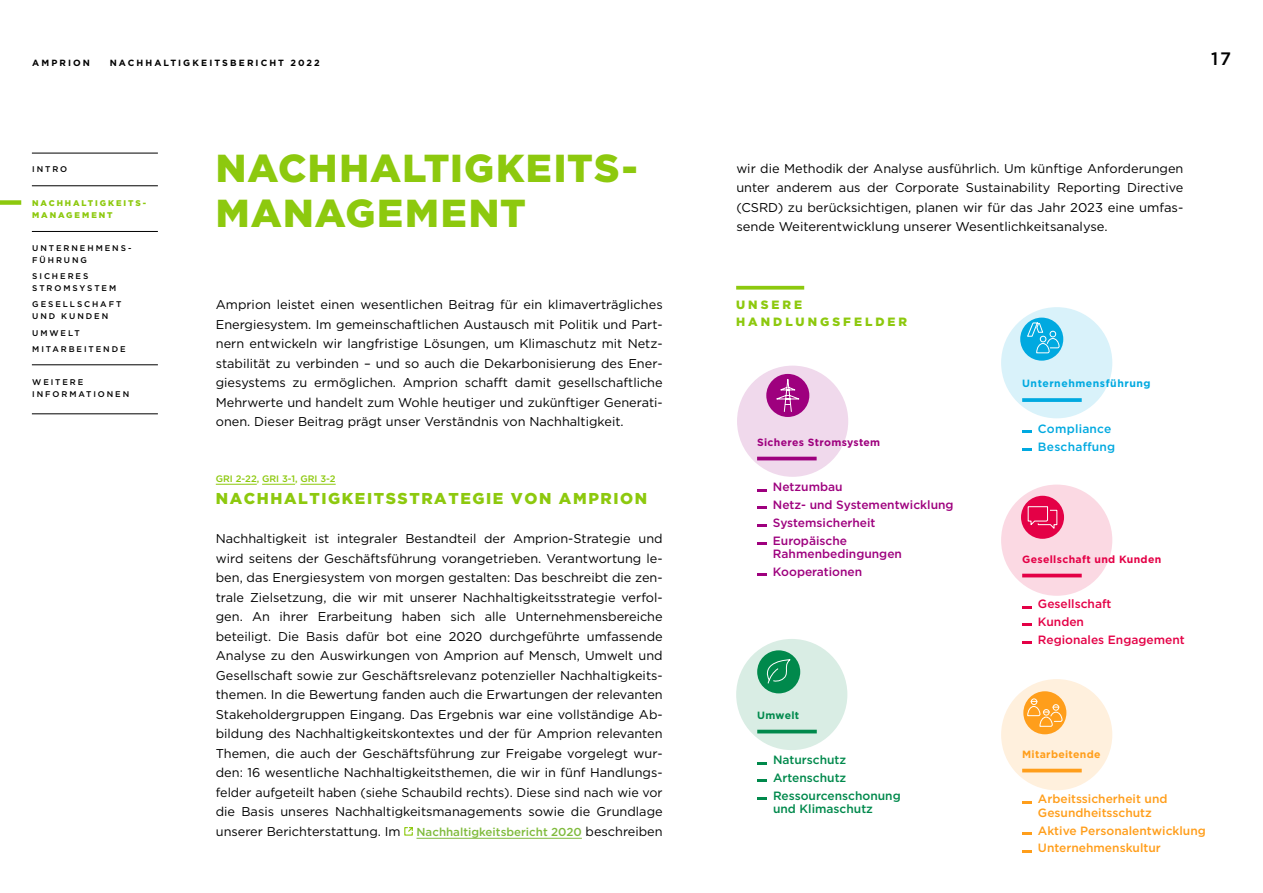
<style>
.page{position:relative;width:1263px;height:893px;background:#fff}
.page>*{position:absolute;margin:0;border:0;box-sizing:border-box;transform-origin:0 0}
.t1{font:900 39px/45px "Gotham";letter-spacing:.03em;color:#8dc90e}
.t2{font:500 18px "Gotham";color:#000}
.t3{font:900 15.75px "Gotham";letter-spacing:.1em;color:#8dc90e}
.t4{font:12.75px/19.5px "Gotham";color:#000;text-align:justify}
.t5{font:500 12px/17.7px "Gotham";color:#9e007e}
.t6{font:500 12px/13.5px "Gotham";color:#ff9e1b}
.t7{font:500 12px/17.7px "Gotham";color:#00894c}
.t8{font:500 12px/17.7px "Gotham";color:#e40046}
.t9{font:900 12px/16.5px "Gotham";letter-spacing:.25em;color:#8dc90e}
.t10{font:500 12px/17.7px "Gotham";letter-spacing:.02em;color:#00a9e0}
.t11{font:700 10.5px "Gotham";letter-spacing:.03em;color:#e40046}
.t12{font:700 10.5px "Gotham";letter-spacing:.05em;color:#00a9e0}
.t13{font:700 10.5px "Gotham";letter-spacing:.03em;color:#9e007e}
.t14{font:700 10.5px "Gotham";letter-spacing:.03em;color:#ff9e1b}
.t15{font:700 10.5px "Gotham";letter-spacing:.03em;color:#00894c}
.t16{font:500 9.3px "Gotham";color:#8dc90e}
.t17{font:700 9px "Gotham";letter-spacing:.23em;color:#000}
.t18{font:500 8.25px/12px "Gotham";letter-spacing:.235em;color:#000}
.t19{font:900 8.25px/12px "Gotham";letter-spacing:.23em;color:#8dc90e}
.s1{font-weight:500;font-size:11.55px;color:#80bb3d}
</style>
<div class="page">
<hr style="left:216px;top:484px;width:41px;height:1px;background:#8dc90e">
<hr style="left:262px;top:484px;width:33px;height:1px;background:#8dc90e">
<hr style="left:300px;top:484px;width:36px;height:1px;background:#8dc90e">
<hr style="left:416px;top:838px;width:166px;height:1px;background:#80bb3d">
<svg style="left:404px;top:827px;width:9px;height:9px"></svg>
<svg style="left:736px;top:286px;width:68px;height:4px"></svg>
<div style="left:1001px;top:307px;width:111px;height:111px;background:#d9f2fa;border-radius:50%"></div>
<div style="left:1001px;top:485px;width:111px;height:111px;background:#fbd9e3;border-radius:50%"></div>
<div style="left:737px;top:366px;width:111px;height:111px;background:#f0d9ec;border-radius:50%"></div>
<div style="left:736px;top:639px;width:111px;height:111px;background:#d9ede4;border-radius:50%"></div>
<div style="left:1001px;top:679px;width:111px;height:111px;background:#fff0dd;border-radius:50%"></div>
<svg style="left:1022px;top:398px;width:60px;height:4px"></svg>
<svg style="left:1022px;top:430px;width:10px;height:3px"></svg>
<svg style="left:1022px;top:448px;width:10px;height:3px"></svg>
<hr style="left:1022px;top:574px;width:60px;height:3px;background:#e40046">
<svg style="left:1022px;top:606px;width:10px;height:2px"></svg>
<svg style="left:1022px;top:624px;width:10px;height:2px"></svg>
<svg style="left:1022px;top:641px;width:10px;height:3px"></svg>
<hr style="left:757px;top:457px;width:60px;height:3px;background:#9e007e">
<svg style="left:757px;top:489px;width:10px;height:2px"></svg>
<svg style="left:757px;top:507px;width:10px;height:2px"></svg>
<svg style="left:757px;top:524px;width:10px;height:3px"></svg>
<svg style="left:757px;top:542px;width:10px;height:3px"></svg>
<svg style="left:757px;top:573px;width:10px;height:3px"></svg>
<hr style="left:757px;top:730px;width:60px;height:3px;background:#00894c">
<svg style="left:757px;top:762px;width:10px;height:2px"></svg>
<svg style="left:757px;top:780px;width:10px;height:2px"></svg>
<svg style="left:757px;top:797px;width:10px;height:3px"></svg>
<hr style="left:1022px;top:769px;width:60px;height:3px;background:#ff9e1b">
<svg style="left:1022px;top:801px;width:10px;height:2px"></svg>
<svg style="left:1022px;top:832px;width:10px;height:3px"></svg>
<svg style="left:1022px;top:850px;width:10px;height:2px"></svg>
<div style="left:1020px;top:318px;width:43px;height:43px;background:#00a9e0;border-radius:50%"></div>
<svg style="left:1026px;top:322px;width:34px;height:32px"></svg>
<div style="left:766px;top:374px;width:43px;height:43px;background:#9e007e;border-radius:50%"></div>
<svg style="left:772px;top:374px;width:32px;height:38px"></svg>
<div style="left:1021px;top:496px;width:43px;height:43px;background:#e40046;border-radius:50%"></div>
<svg style="left:1027px;top:506px;width:31px;height:23px"></svg>
<div style="left:757px;top:650px;width:43px;height:43px;background:#00894c;border-radius:50%"></div>
<svg style="left:766px;top:659px;width:25px;height:25px"></svg>
<div style="left:1023px;top:691px;width:43px;height:43px;background:#ff9e1b;border-radius:50%"></div>
<svg style="left:1027px;top:698px;width:35px;height:29px"></svg>
<hr style="left:32px;top:153px;width:126px;height:1px;background:#000">
<hr style="left:32px;top:185px;width:126px;height:1px;background:#000">
<hr style="left:32px;top:231px;width:126px;height:1px;background:#000">
<hr style="left:32px;top:364px;width:126px;height:1px;background:#000">
<hr style="left:32px;top:413px;width:126px;height:1px;background:#000">
<div style="left:0;top:200px;width:21px;height:5px;background:#8dc90e"></div>
<p class="t17" style="left:32px;top:57px;width:59px">AMPRION</p>
<p class="t17" style="left:110px;top:57px;width:211px">NACHHALTIGKEITSBERICHT 2022</p>
<h2 class="t2" style="left:1211px;top:47px;width:21px">17</h2>
<p class="t18" style="left:32px;top:163px;width:36px">INTRO</p>
<p class="t19" style="left:32px;top:197px;width:115px">NACHHALTIGKEITS-<br>MANAGEMENT</p>
<p class="t18" style="left:32px;top:242px;width:101px">UNTERNEHMENS-<br>FÜHRUNG</p>
<p class="t18" style="left:32px;top:270px;width:85px">SICHERES<br>STROMSYSTEM</p>
<p class="t18" style="left:32px;top:298px;width:91px">GESELLSCHAFT<br>UND KUNDEN</p>
<p class="t18" style="left:32px;top:325px;width:95px;line-height:16.2px">UMWELT<br>MITARBEITENDE</p>
<p class="t18" style="left:32px;top:376px;width:99px">WEITERE<br>INFORMATIONEN</p>
<h1 class="t1" style="left:216px;top:146px;width:420px">NACHHALTIGKEITS-<br>MANAGEMENT</h1>
<p class="t4" style="left:216px;top:295px;width:448px">Amprion leistet einen wesentlichen Beitrag für ein klimaverträgliches Energiesystem. Im gemeinschaftlichen Austausch mit Politik und Part&shy;nern entwickeln wir langfristige Lösungen, um Klimaschutz mit Netz&shy;stabilität zu verbinden – und so auch die Dekarbonisierung des Ener&shy;giesystems zu ermöglichen. Amprion schafft damit gesellschaftliche Mehrwerte und handelt zum Wohle heutiger und zukünftiger Generati&shy;onen. Dieser Beitrag prägt unser Verständnis von Nachhaltigkeit.</p>
<p class="t16" style="left:216px;top:472px;width:121px">GRI 2-22, GRI 3-1, GRI 3-2</p>
<p class="t3" style="left:216px;top:488px;width:433px">NACHHALTIGKEITSSTRATEGIE VON AMPRION</p>
<p class="t4" style="left:216px;top:529px;width:448px">Nachhaltigkeit ist integraler Bestandteil der Amprion-Strategie und wird seitens der Geschäftsführung vorangetrieben. Verantwortung le&shy;ben, das Energiesystem von morgen gestalten: Das beschreibt die zen&shy;trale Zielsetzung, die wir mit unserer Nachhaltigkeitsstrategie verfol&shy;gen. An ihrer Erarbeitung haben sich alle Unternehmensbereiche beteiligt. Die Basis dafür bot eine 2020 durchgeführte umfassende Analyse zu den Auswirkungen von Amprion auf Mensch, Umwelt und Gesellschaft sowie zur Geschäftsrelevanz potenzieller Nachhaltigkeits&shy;themen. In die Bewertung fanden auch die Erwartungen der relevanten Stakeholdergruppen Eingang. Das Ergebnis war eine vollständige Ab&shy;bildung des Nachhaltigkeitskontextes und der für Amprion relevanten Themen, die auch der Geschäftsführung zur Freigabe vorgelegt wur&shy;den: 16 wesentliche Nachhaltigkeitsthemen, die wir in fünf Handlungs&shy;felder aufgeteilt haben (siehe Schaubild rechts). Diese sind nach wie vor die Basis unseres Nachhaltigkeitsmanagements sowie die Grundlage unserer Berichterstattung. Im <span class="s1">Nachhaltigkeitsbericht 2020</span> beschreiben</p>
<p class="t4" style="left:736px;top:158px;width:449px">wir die Methodik der Analyse ausführlich. Um künftige Anforderungen unter anderem aus der Corporate Sustainability Reporting Directive (CSRD) zu berücksichtigen, planen wir für das Jahr 2023 eine umfas&shy;sende Weiterentwicklung unserer Wesentlichkeitsanalyse.</p>
<p class="t9" style="left:736px;top:296px;width:173px">UNSERE<br>HANDLUNGSFELDER</p>
<p class="t13" style="left:757px;top:435px;width:125px">Sicheres Stromsystem</p>
<p class="t5" style="left:773px;top:478px;width:182px">Netzumbau<br>Netz- und Systementwicklung<br>Systemsicherheit<br>Europäische</p>
<p class="t5" style="left:773px;top:545px;width:131px">Rahmenbedingungen<br>Kooperationen</p>
<p class="t15" style="left:757px;top:708px;width:44px">Umwelt</p>
<p class="t7" style="left:773px;top:751px;width:129px">Naturschutz<br>Artenschutz<br>Ressourcenschonung</p>
<p class="t7" style="left:773px;top:800px;width:101px">und Klimaschutz</p>
<p class="t12" style="left:1022px;top:376px;width:130px">Unternehmensführung</p>
<p class="t10" style="left:1038px;top:420px;width:79px">Compliance<br>Beschaffung</p>
<p class="t11" style="left:1022px;top:552px;width:141px">Gesellschaft und Kunden</p>
<p class="t8" style="left:1038px;top:595px;width:148px">Gesellschaft<br>Kunden<br>Regionales Engagement</p>
<p class="t14" style="left:1022px;top:747px;width:80px">Mitarbeitende</p>
<p class="t6" style="left:1038px;top:792px;width:131px">Arbeitssicherheit und<br>Gesundheitsschutz</p>
<p class="t6" style="left:1038px;top:821px;width:169px;line-height:17.7px">Aktive Personalentwicklung<br>Unternehmenskultur</p>
</div>
